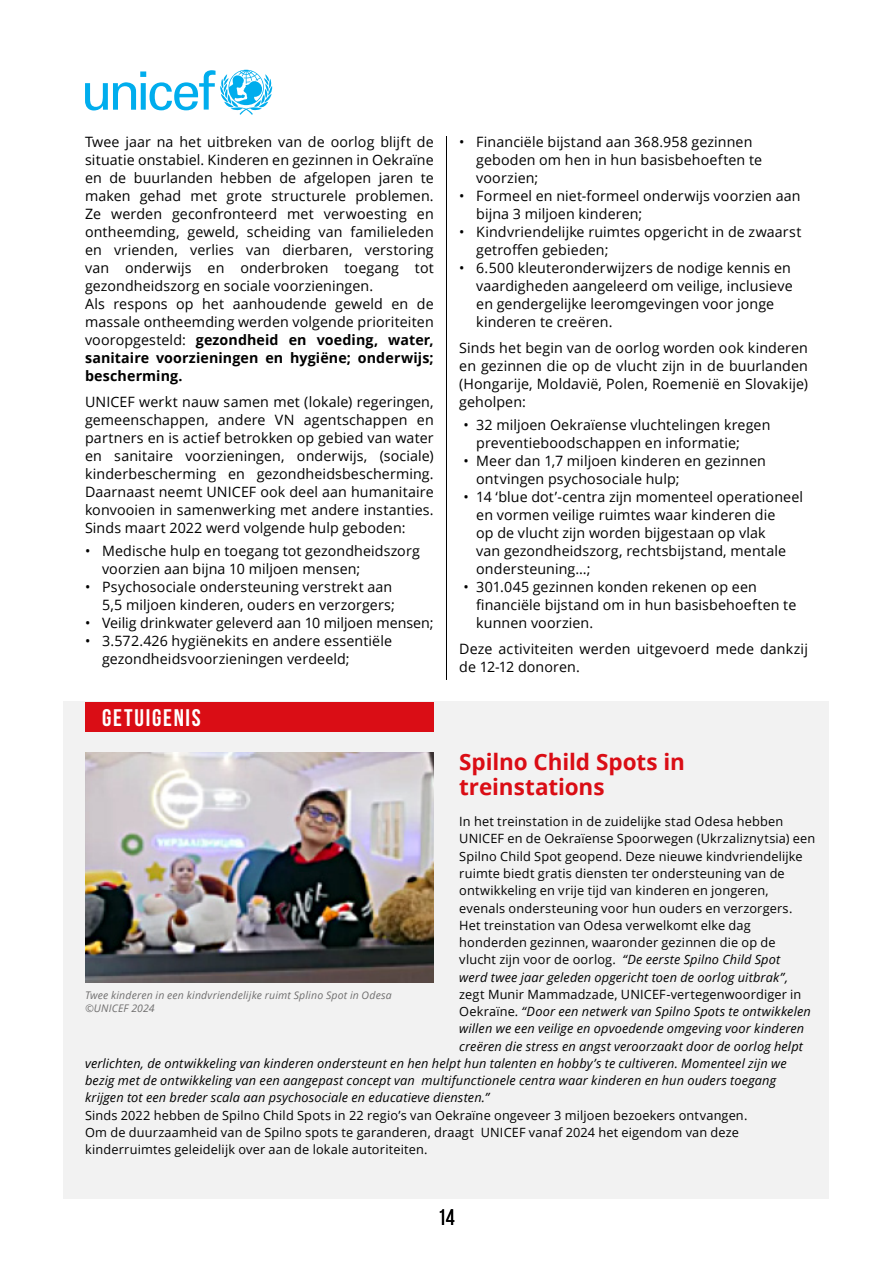
<style>
.page{position:relative;width:893px;height:1263px;background:#fff}
.page>*{position:absolute;margin:0;border:0;box-sizing:border-box;transform-origin:0 0}
.t1{font:700 24px "Bebas Neue";letter-spacing:.07em;color:#fff}
.t2{font:700 22.5px/25.5px "Open Sans";letter-spacing:-.005em;color:#da0d15}
.t3{font:22.5px "Bebas Neue";color:#000}
.t4{font:14.25px/18px "Open Sans";letter-spacing:.01em;color:#000}
.t5{font:12.75px/17.2px "Open Sans";letter-spacing:.015em;color:#000}
.t6{font:italic 12.75px "Open Sans";letter-spacing:.01em;color:#000}
.t7{font:italic 10.5px/13.5px "Open Sans";letter-spacing:.02em;color:#706f6f}
.s1{font-weight:700}
.s2{font-style:italic}
.s3{font-style:normal}
</style>
<div class="page">
<hr style="left:446px;top:136px;width:1px;height:544px;background:#000">
<div style="left:64px;top:702px;width:765px;height:497px;background:#f2f2f2"></div>
<div style="left:85px;top:702px;width:349px;height:29px;background:#da0d15"></div>
<img style="left:85px;top:753px;width:349px;height:229px">
<svg style="left:85px;top:70px;width:187px;height:45px"></svg>
<p class="t4" style="left:85px;top:132px;width:350px">Twee jaar na het uitbreken van de oorlog blijft de situatie onstabiel. Kinderen en gezinnen in Oekraïne en de buurlanden hebben de afgelopen jaren te maken gehad met grote structurele problemen.<br>Ze werden geconfronteerd met verwoesting en ontheemding, geweld, scheiding van familieleden en vrienden, verlies van dierbaren, verstoring van onderwijs en onderbroken toegang tot gezondheidszorg en sociale voorzieningen.<br>Als respons op het aanhoudende geweld en de massale ontheemding werden volgende prioriteiten vooropgesteld: <span class="s1">gezondheid en voeding, water, sanitaire voorzieningen en hygiëne; onderwijs; bescherming.</span></p>
<p class="t4" style="left:85px;top:393px;width:350px;text-align:justify">UNICEF werkt nauw samen met (lokale) regeringen, gemeenschappen, andere VN agentschappen en partners en is actief betrokken op gebied van water en sanitaire voorzieningen, onderwijs, (sociale) kinderbescherming en gezondheidsbescherming.<br>Daarnaast neemt UNICEF ook deel aan humanitaire konvooien in samenwerking met andere instanties.<br>Sinds maart 2022 werd volgende hulp geboden:</p>
<p class="t4" style="left:102px;top:541px;width:319px;text-indent:-17px">• Medische hulp en toegang tot gezondheidszorg voorzien aan bijna 10 miljoen mensen;</p>
<p class="t4" style="left:85px;top:577px;width:311px;text-align:right">• Psychosociale ondersteuning verstrekt aan<br>5,5 miljoen kinderen, ouders en verzorgers;</p>
<p class="t4" style="left:85px;top:613px;width:350px">• Veilig drinkwater geleverd aan 10 miljoen mensen;</p>
<p class="t4" style="left:102px;top:631px;width:292px;text-indent:-17px">• 3.572.426 hygiënekits en andere essentiële gezondheidsvoorzieningen verdeeld;</p>
<h1 class="t1" style="left:102px;top:704px;width:100px">GETUIGENIS</h1>
<p class="t4" style="left:476px;top:132px;width:287px;text-indent:-17px">• Financiële bijstand aan 368.958 gezinnen geboden om hen in hun basisbehoeften te voorzien;</p>
<p class="t4" style="left:476px;top:186px;width:326px;text-indent:-17px">• Formeel en niet-formeel onderwijs voorzien aan bijna 3 miljoen kinderen;</p>
<p class="t4" style="left:476px;top:222px;width:327px;text-indent:-17px">• Kindvriendelijke ruimtes opgericht in de zwaarst getroffen gebieden;</p>
<p class="t4" style="left:476px;top:258px;width:318px;text-indent:-17px">• 6.500 kleuteronderwijzers de nodige kennis en vaardigheden aangeleerd om veilige, inclusieve en gendergelijke leeromgevingen voor jonge kinderen te creëren.</p>
<p class="t4" style="left:459px;top:339px;width:350px;text-align:justify">Sinds het begin van de oorlog worden ook kinderen en gezinnen die op de vlucht zijn in de buurlanden (Hongarije, Moldavië, Polen, Roemenië en Slovakije) geholpen:</p>
<p class="t4" style="left:476px;top:415px;width:296px;text-indent:-13px">• 32 miljoen Oekraïense vluchtelingen kregen preventieboodschappen en informatie;</p>
<p class="t4" style="left:476px;top:451px;width:291px;text-indent:-13px">• Meer dan 1,7 miljoen kinderen en gezinnen ontvingen psychosociale hulp;</p>
<p class="t4" style="left:476px;top:487px;width:328px;text-indent:-13px">• 14 ‘blue dot’-centra zijn momenteel operationeel en vormen veilige ruimtes waar kinderen die<br>op de vlucht zijn worden bijgestaan op vlak<br>van gezondheidszorg, rechtsbijstand, mentale ondersteuning…;</p>
<p class="t4" style="left:476px;top:577px;width:322px;text-indent:-13px">• 301.045 gezinnen konden rekenen op een financiële bijstand om in hun basisbehoeften te kunnen voorzien.</p>
<p class="t4" style="left:459px;top:640px;width:350px">Deze activiteiten werden uitgevoerd mede dankzij de 12-12 donoren.</p>
<h2 class="t2" style="left:459px;top:748px;width:227px">Spilno Child Spots in treinstations</h2>
<p class="t5" style="left:459px;top:813px;width:358px">In het treinstation in de zuidelijke stad Odesa hebben UNICEF en de Oekraïense Spoorwegen (Ukrzaliznytsia) een Spilno Child Spot geopend. Deze nieuwe kindvriendelijke ruimte biedt gratis diensten ter ondersteuning van de ontwikkeling en vrije tijd van kinderen en jongeren, evenals ondersteuning voor hun ouders en verzorgers.<br>Het treinstation van Odesa verwelkomt elke dag honderden gezinnen, waaronder gezinnen die op de vlucht zijn voor de oorlog. <span class="s2">“De eerste Spilno Child Spot<br>werd twee jaar geleden opgericht toen de oorlog uitbrak”,</span></p>
<p class="t5" style="left:459px;top:985px;width:344px">zegt Munir Mammadzade, UNICEF-vertegenwoordiger in</p>
<p class="t6" style="left:459px;top:1003px;width:353px"><span class="s3">Oekraïne.</span> “Door een netwerk van Spilno Spots te ontwikkelen</p>
<p class="t6" style="left:459px;top:1020px;width:347px">willen we een veilige en opvoedende omgeving voor kinderen</p>
<p class="t6" style="left:459px;top:1037px;width:345px">creëren die stress en angst veroorzaakt door de oorlog helpt</p>
<p class="t6" style="left:85px;top:1054px;width:703px">verlichten, de ontwikkeling van kinderen ondersteunt en hen helpt hun talenten en hobby’s te cultiveren. Momenteel zijn we</p>
<p class="t6" style="left:85px;top:1072px;width:693px">bezig met de ontwikkeling van een aangepast concept van multifunctionele centra waar kinderen en hun ouders toegang</p>
<p class="t6" style="left:85px;top:1089px;width:406px">krijgen tot een breder scala aan psychosociale en educatieve diensten.”</p>
<p class="t5" style="left:85px;top:1106px;width:664px">Sinds 2022 hebben de Spilno Child Spots in 22 regio’s van Oekraïne ongeveer 3 miljoen bezoekers ontvangen.<br>Om de duurzaamheid van de Spilno spots te garanderen, draagt UNICEF vanaf 2024 het eigendom van deze kinderruimtes geleidelijk over aan de lokale autoriteiten.</p>
<p class="t7" style="left:85px;top:988px;width:308px">Twee kinderen in een kindvriendelijke ruimt Splino Spot in Odesa ©UNICEF 2024</p>
<h2 class="t3" style="left:438px;top:1204px;width:18px">14</h2>
</div>
